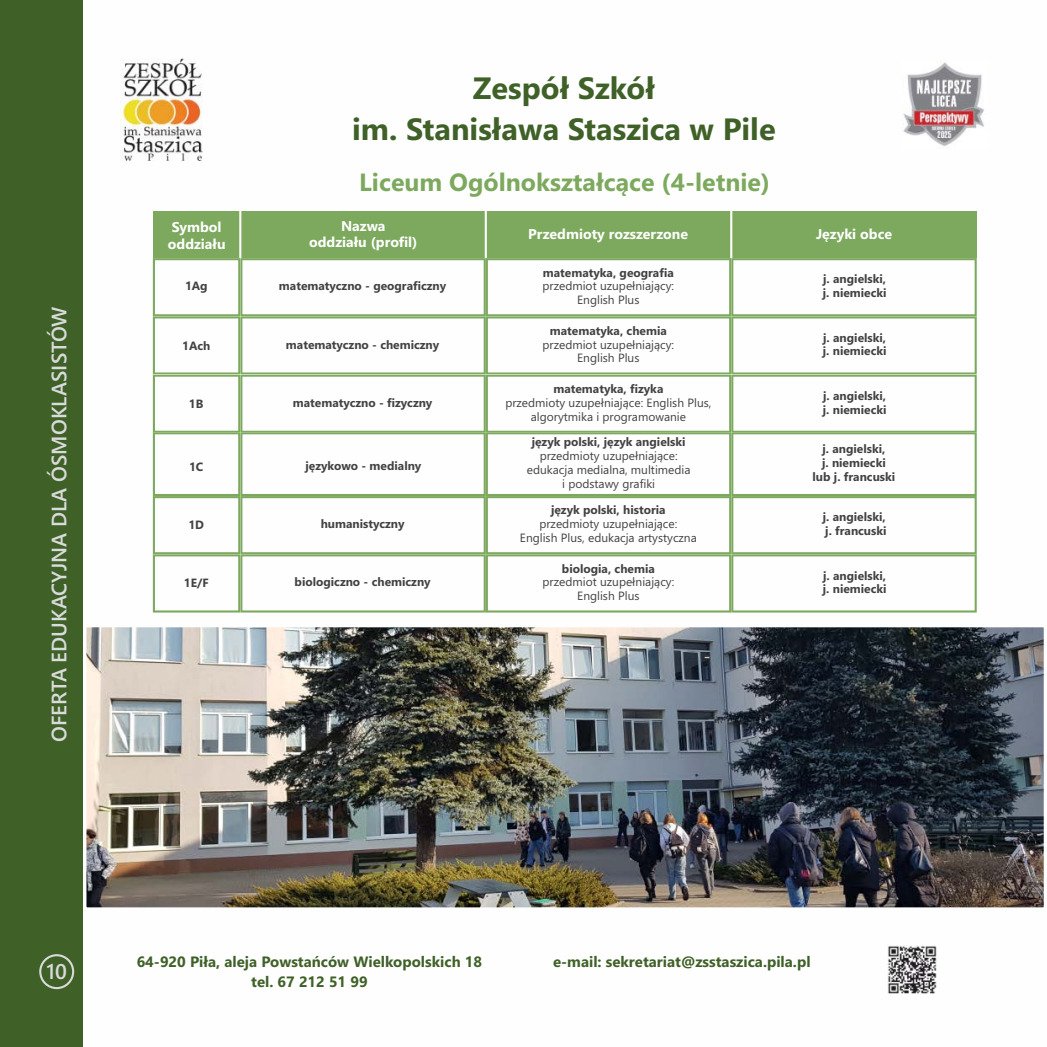
<style>
.page{position:relative;width:1047px;height:1047px;background:#fff}
.page>*{position:absolute;margin:0;border:0;box-sizing:border-box;transform-origin:0 0}
.t1{font:700 30.8px/40.9px "Segoe UI";color:#3f6128;text-align:center}
.t2{font:700 24.85px "Segoe UI";color:#7da95e}
.t3{font:600 21.18px "Segoe UI";color:#d9dada}
.t4{font:600 20.82px "Segoe UI";color:#d9dada}
.t5{font:700 15.05px/19.9px "Segoe UI";color:#3f6128;text-align:center}
.t6{font:700 14.17px/16.4px "Segoe UI";color:#fefefe}
.t7{font:700 11.9px/13.8px "Segoe UI";color:#434242}
.t8{font:11.9px/13.8px "Segoe UI";color:#434242;text-align:center}
</style>
<div class="page">
<div style="left:0;top:0;width:83px;height:1047px;background:#3f6128"></div>
<div style="left:39px;top:954px;width:35px;height:35px;border:2px solid #d9dada;border-radius:50%"></div>
<img style="left:902px;top:62px;width:82px;height:84px">
<img style="left:887px;top:945px;width:50px;height:49px">
<img style="left:87px;top:628px;width:956px;height:278px">
<div style="left:84px;top:625px;width:962px;height:284px;border:2px solid #fefefe"></div>
<div style="left:153px;top:211px;width:87px;height:49px;background:#7da95e"></div>
<div style="left:240px;top:211px;width:246px;height:49px;background:#7da95e"></div>
<div style="left:486px;top:211px;width:245px;height:49px;background:#7da95e"></div>
<div style="left:731px;top:211px;width:245px;height:49px;background:#7da95e"></div>
<hr style="left:730px;top:211px;width:2px;height:47px;background:#fefefe">
<hr style="left:485px;top:211px;width:2px;height:47px;background:#fefefe">
<hr style="left:239px;top:211px;width:2px;height:47px;background:#fefefe">
<svg style="left:153px;top:258px;width:823px;height:354px"></svg>
<img style="left:121px;top:58px;width:82px;height:103px">
<h3 class="t4" style="left:51px;top:742px;width:437px;rotate:-90deg">OFERTA EDUKACYJNA DLA ÓSMOKLASISTÓW</h3>
<h1 class="t1" style="left:352px;top:70px;width:425px">Zespół Szkół<br>im. Stanisława Staszica w Pile</h1>
<h2 class="t2" style="left:359px;top:172px;width:412px">Liceum Ogólnokształcące (4-letnie)</h2>
<p class="t6" style="left:168px;top:220px;width:59px">Symbol oddziału</p>
<p class="t6" style="left:309px;top:219px;width:110px;text-align:center">Nazwa<br>oddziału (profil)</p>
<p class="t6" style="left:528px;top:227px;width:161px">Przedmioty rozszerzone</p>
<p class="t6" style="left:816px;top:227px;width:78px">Języki obce</p>
<p class="t7" style="left:279px;top:280px;width:169px">matematyczno - geograficzny</p>
<p class="t7" style="left:543px;top:266px;width:132px">matematyka, geografia</p>
<p class="t8" style="left:542px;top:280px;width:133px">przedmiot uzupełniający:<br>English Plus</p>
<p class="t7" style="left:823px;top:273px;width:65px">j. angielski, j. niemiecki</p>
<p class="t7" style="left:185px;top:280px;width:24px">1Ag</p>
<p class="t7" style="left:182px;top:340px;width:30px">1Ach</p>
<p class="t7" style="left:286px;top:338px;width:155px">matematyczno - chemiczny</p>
<p class="t7" style="left:189px;top:398px;width:16px">1B</p>
<p class="t7" style="left:293px;top:397px;width:141px">matematyczno - fizyczny</p>
<p class="t7" style="left:189px;top:461px;width:16px">1C</p>
<p class="t7" style="left:305px;top:460px;width:117px">językowo - medialny</p>
<p class="t7" style="left:188px;top:519px;width:17px">1D</p>
<p class="t7" style="left:321px;top:518px;width:85px">humanistyczny</p>
<p class="t7" style="left:184px;top:577px;width:26px">1E/F</p>
<p class="t7" style="left:295px;top:576px;width:138px">biologiczno - chemiczny</p>
<p class="t7" style="left:550px;top:325px;width:118px">matematyka, chemia</p>
<p class="t8" style="left:542px;top:338px;width:133px">przedmiot uzupełniający:<br>English Plus</p>
<p class="t7" style="left:823px;top:331px;width:65px">j. angielski, j. niemiecki</p>
<p class="t7" style="left:553px;top:383px;width:111px">matematyka, fizyka</p>
<p class="t8" style="left:505px;top:397px;width:208px">przedmioty uzupełniające: English Plus, algorytmika i programowanie</p>
<p class="t7" style="left:823px;top:390px;width:65px">j. angielski, j. niemiecki</p>
<p class="t7" style="left:532px;top:436px;width:155px">język polski, język angielski</p>
<p class="t8" style="left:527px;top:450px;width:165px">przedmioty uzupełniające: edukacja medialna, multimedia i podstawy grafiki</p>
<p class="t7" style="left:812px;top:443px;width:84px;text-align:center">j. angielski,<br>j. niemiecki lub j. francuski</p>
<p class="t7" style="left:551px;top:504px;width:116px">język polski, historia</p>
<p class="t8" style="left:520px;top:518px;width:178px">przedmioty uzupełniające:<br>English Plus, edukacja artystyczna</p>
<p class="t7" style="left:823px;top:511px;width:65px">j. angielski, j. francuski</p>
<p class="t7" style="left:562px;top:562px;width:94px">biologia, chemia</p>
<p class="t8" style="left:542px;top:576px;width:133px">przedmiot uzupełniający:<br>English Plus</p>
<p class="t7" style="left:823px;top:569px;width:65px">j. angielski, j. niemiecki</p>
<h3 class="t3" style="left:47px;top:963px;width:22px">10</h3>
<p class="t5" style="left:137px;top:953px;width:347px">64-920 Piła, aleja Powstańców Wielkopolskich 18 tel. 67 212 51 99</p>
<p class="t5" style="left:553px;top:953px;width:259px">e-mail: sekretariat@zsstaszica.pila.pl</p>
</div>
